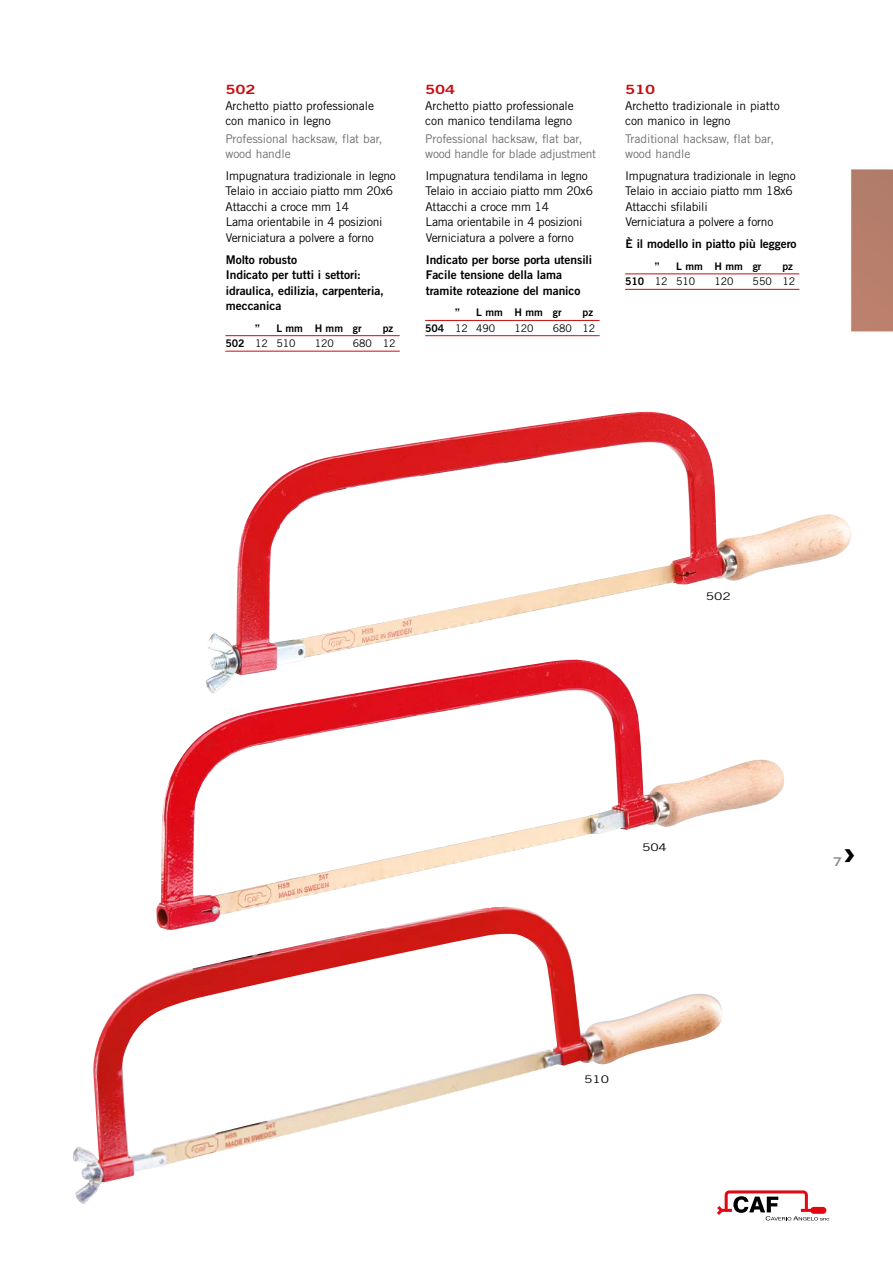
<style>
.page{position:relative;width:893px;height:1263px;background:#fff}
.page>*{position:absolute;margin:0;border:0;box-sizing:border-box;transform-origin:0 0}
.t1{font:700 expanded 39px "Trade Gothic LH";color:#000}
.t2{font:12.75px "Trade Gothic Bold Two";letter-spacing:-.005em;color:#c90c0f;scale:1.3 1}
.t3{font:12px/15.5px "Trade Gothic";letter-spacing:-.02em;color:#000}
.t4{font:12px/15.5px "Trade Gothic Bold Two";letter-spacing:-.005em;color:#000}
.t5{font:12px/15.5px "Trade Gothic";letter-spacing:-.005em;color:#706f6f}
.t6{font:12px/15.5px "Trade Gothic";letter-spacing:-.025em;color:#706f6f}
.t7{font:700 expanded 12px "Trade Gothic LH";color:#878787}
.t8{font:10.5px "Trade Gothic";letter-spacing:-.005em;color:#000}
.t9{font:10.5px "Trade Gothic Bold Two";letter-spacing:-.005em;color:#000}
.t10{font:10.5px "Trade Gothic";letter-spacing:-.005em;color:#000;scale:1.3 1}
.s1{font-family:"Trade Gothic Bold Two"}
</style>
<div class="page">
<img style="left:225px;top:169px;width:668px;height:1052px">
<hr style="left:625px;top:274px;width:174px;height:1px;background:#c90c0f">
<hr style="left:625px;top:289px;width:174px;height:1px;background:#c90c0f">
<hr style="left:425px;top:320px;width:175px;height:1px;background:#c90c0f">
<hr style="left:425px;top:335px;width:175px;height:1px;background:#c90c0f">
<hr style="left:225px;top:335px;width:175px;height:1px;background:#c90c0f">
<hr style="left:225px;top:351px;width:175px;height:1px;background:#c90c0f">
<img style="left:73px;top:930px;width:423px;height:275px">
<img style="left:208px;top:415px;width:402px;height:278px">
<img style="left:156px;top:661px;width:397px;height:269px">
<svg style="left:717px;top:1190px;width:112px;height:30px"></svg>
<p class="t2" style="left:225px;top:82px;width:25px">502</p>
<p class="t3" style="left:225px;top:98px;width:150px">Archetto piatto professionale con manico in legno</p>
<p class="t5" style="left:225px;top:131px;width:159px">Professional hacksaw, flat bar, wood handle</p>
<p class="t3" style="left:225px;top:168px;width:172px">Impugnatura tradizionale in legno<br>Telaio in acciaio piatto mm 20x6<br>Attacchi a croce mm 14<br>Lama orientabile in 4 posizioni<br>Verniciatura a polvere a forno</p>
<p class="t4" style="left:226px;top:251px;width:160px">Molto robusto<br>Indicato per tutti i settori: idraulica, edilizia, carpenteria, meccanica</p>
<p class="t9" style="left:255px;top:322px;width:6px">”</p>
<p class="t9" style="left:276px;top:322px;width:87px">L mm H mm gr</p>
<p class="t9" style="left:383px;top:322px;width:12px">pz</p>
<p class="t8" style="left:225px;top:337px;width:72px"><span class="s1">502</span> 12 510</p>
<p class="t8" style="left:315px;top:337px;width:21px">120</p>
<p class="t8" style="left:353px;top:337px;width:44px">680 12</p>
<p class="t2" style="left:425px;top:82px;width:25px">504</p>
<p class="t3" style="left:425px;top:98px;width:150px">Archetto piatto professionale con manico tendilama legno</p>
<p class="t6" style="left:425px;top:131px;width:172px">Professional hacksaw, flat bar, wood handle for blade adjustment</p>
<p class="t3" style="left:425px;top:168px;width:169px">Impugnatura tendilama in legno<br>Telaio in acciaio piatto mm 20x6<br>Attacchi a croce mm 14<br>Lama orientabile in 4 posizioni<br>Verniciatura a polvere a forno</p>
<p class="t4" style="left:426px;top:251px;width:168px">Indicato per borse porta utensili<br>Facile tensione della lama tramite roteazione del manico</p>
<p class="t9" style="left:455px;top:306px;width:6px">”</p>
<p class="t9" style="left:476px;top:306px;width:87px">L mm H mm gr</p>
<p class="t9" style="left:583px;top:306px;width:12px">pz</p>
<p class="t8" style="left:425px;top:322px;width:72px"><span class="s1">504</span> 12 490</p>
<p class="t8" style="left:514px;top:322px;width:21px">120</p>
<p class="t8" style="left:553px;top:322px;width:44px">680 12</p>
<p class="t2" style="left:625px;top:82px;width:25px">510</p>
<p class="t3" style="left:625px;top:98px;width:156px">Archetto tradizionale in piatto con manico in legno</p>
<p class="t5" style="left:625px;top:131px;width:150px">Traditional hacksaw, flat bar, wood handle</p>
<p class="t3" style="left:625px;top:168px;width:172px">Impugnatura tradizionale in legno<br>Telaio in acciaio piatto mm 18x6<br>Attacchi sfilabili<br>Verniciatura a polvere a forno</p>
<p class="t4" style="left:625px;top:236px;width:173px">È il modello in piatto più leggero</p>
<p class="t9" style="left:655px;top:260px;width:6px">”</p>
<p class="t9" style="left:676px;top:260px;width:87px">L mm H mm gr</p>
<p class="t9" style="left:782px;top:260px;width:12px">pz</p>
<p class="t8" style="left:625px;top:275px;width:72px"><span class="s1">510</span> 12 510</p>
<p class="t8" style="left:714px;top:275px;width:21px">120</p>
<p class="t8" style="left:753px;top:275px;width:44px">550 12</p>
<p class="t10" style="left:706px;top:590px;width:21px">502</p>
<p class="t10" style="left:642px;top:840px;width:21px">504</p>
<p class="t10" style="left:584px;top:1073px;width:21px">510</p>
<p class="t7" style="left:833px;top:853px;width:10px">7</p>
<h1 class="t1" style="left:844px;top:826px;width:12px">›</h1>
</div>
